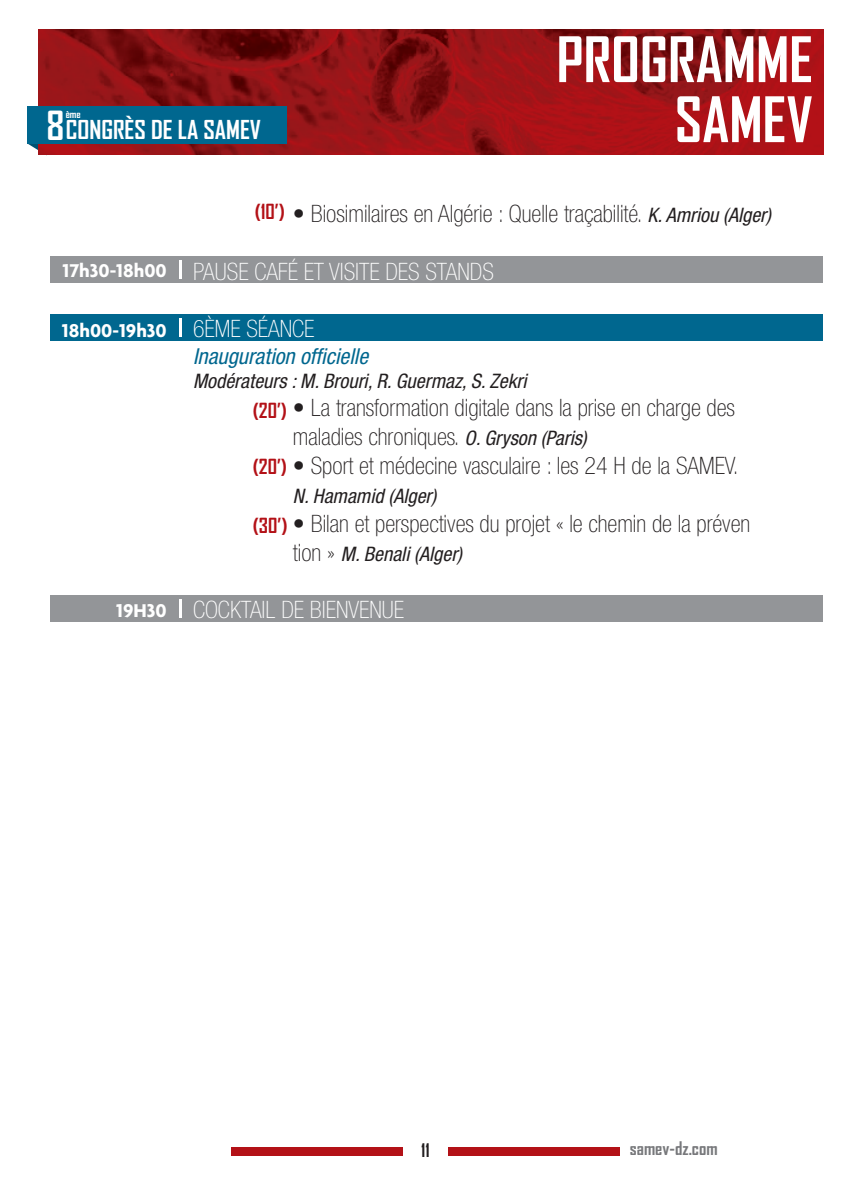
<style>
.page{position:relative;width:851px;height:1191px;background:#fff}
.page>*{position:absolute;margin:0;border:0;box-sizing:border-box;transform-origin:0 0}
.t1{font:700 60px "Agency FB";color:#fff}
.t2{font:700 25px "Agency FB";color:#fff}
.t3{font:100 condensed 24px/28.8px "Helvetica Neue LT Std";color:#231f20}
.t4{font:100 condensed 24px "Helvetica Neue LT Std";color:#fff}
.t5{font:italic condensed 22px "Helvetica Neue LT Std";color:#00678f}
.t6{font:italic condensed 20px "Helvetica Neue LT Std";color:#231f20}
.t7{font:700 20px "Agenda";color:#fff}
.t8{font:700 20px "Agency FB";color:#b31117}
.t9{font:700 18px "Agency FB";color:#77787b}
.t10{font:700 18px "Agency FB";color:#231f20}
.t11{font:700 10.6px "Agency FB";color:#fff}
.s1{font-size:38.4px}
.s2{font-weight:400;font-style:italic;font-size:20px}
.s3{font-weight:100;font-style:normal;font-size:24px}
</style>
<div class="page">
<svg style="left:27px;top:143px;width:12px;height:12px"></svg>
<div style="left:51px;top:257px;width:772px;height:26px;background:#939598"></div>
<div style="left:51px;top:595px;width:772px;height:26px;background:#939598"></div>
<div style="left:51px;top:315px;width:772px;height:26px;background:#00678f"></div>
<hr style="left:179px;top:260px;width:3px;height:19px;background:#fff">
<hr style="left:179px;top:318px;width:3px;height:19px;background:#fff">
<hr style="left:179px;top:599px;width:3px;height:19px;background:#fff">
<img style="left:39px;top:30px;width:784px;height:125px">
<div style="left:231px;top:1147px;width:388px;height:8px;background:#b31117"></div>
<div style="left:403px;top:1136px;width:44px;height:29px;background:#fff"></div>
<div style="left:27px;top:106px;width:259px;height:37px;background:#00678f"></div>
<p class="t11" style="left:66px;top:108px;width:17px">ème</p>
<p class="t2" style="left:46px;top:115px;width:216px"><span class="s1">8</span>CONGRÈS DE LA SAMEV</p>
<h1 class="t1" style="left:556px;top:26px;width:258px">PROGRAMME</h1>
<h1 class="t1" style="left:674px;top:86px;width:140px">SAMEV</h1>
<p class="t7" style="left:63px;top:258px;width:106px">17h30-18h00</p>
<p class="t7" style="left:62px;top:318px;width:106px">18h00-19h30</p>
<p class="t7" style="left:116px;top:598px;width:52px">19H30</p>
<p class="t8" style="left:255px;top:201px;width:32px">(10’)</p>
<p class="t3" style="left:293px;top:201px;width:479px">• Biosimilaires en Algérie : Quelle traçabilité. <span class="s2">K. Amriou (Alger)</span></p>
<p class="t4" style="left:193px;top:262px;width:302px">PAUSE CAFÉ ET VISITE DES STANDS</p>
<p class="t4" style="left:193px;top:320px;width:123px">6ÈME SÉANCE</p>
<p class="t5" style="left:193px;top:348px;width:176px">Inauguration officielle</p>
<p class="t6" style="left:193px;top:373px;width:335px">Modérateurs : M. Brouri, R. Guermaz, S. Zekri</p>
<p class="t3" style="left:293px;top:396px;width:443px">• La transformation digitale dans la prise en charge des maladies chroniques. <span class="s2">O. Gryson (Paris)</span></p>
<p class="t3" style="left:293px;top:453px;width:447px">• Sport et médecine vasculaire : les 24 H de la SAMEV.</p>
<p class="t6" style="left:293px;top:488px;width:145px">N. Hamamid (Alger)</p>
<p class="t3" style="left:293px;top:511px;width:459px">• Bilan et perspectives du projet « le chemin de la préven</p>
<p class="t6" style="left:293px;top:546px;width:171px"><span class="s3">tion »</span> M. Benali (Alger)</p>
<p class="t4" style="left:193px;top:601px;width:212px">COCKTAIL DE BIENVENUE</p>
<p class="t8" style="left:253px;top:400px;width:36px">(20’)</p>
<p class="t8" style="left:253px;top:456px;width:36px">(20’)</p>
<p class="t8" style="left:253px;top:514px;width:36px">(30’)</p>
<p class="t10" style="left:421px;top:1140px;width:10px">11</p>
<p class="t9" style="left:629px;top:1138px;width:89px">samev-dz.com</p>
</div>
